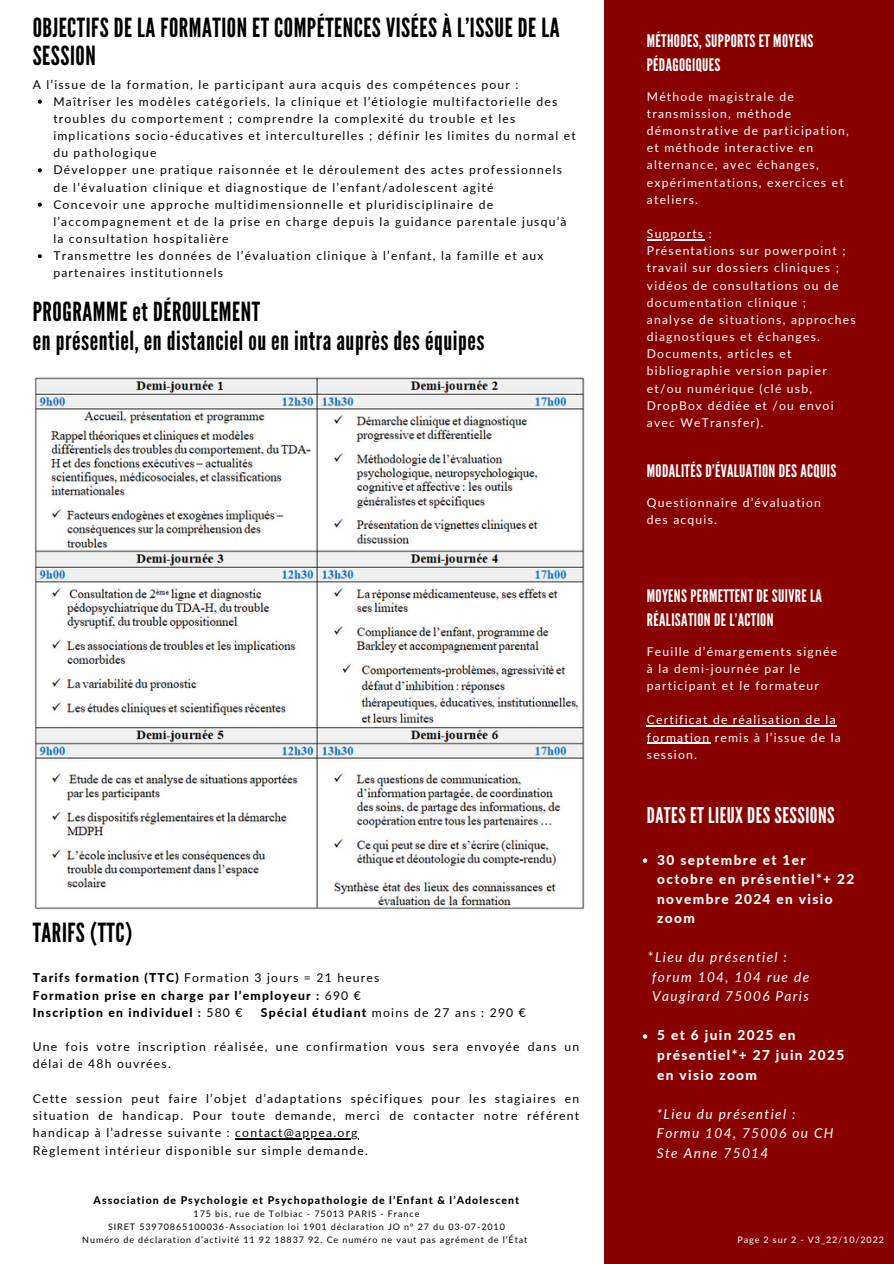
<style>
.page{position:relative;width:894px;height:1264px;background:#fff}
.page>*{position:absolute;margin:0;border:0;box-sizing:border-box;transform-origin:0 0}
.t1{font:26.25px/28.2px "League Gothic";letter-spacing:.02em;color:#000}
.t2{font:21.75px "League Gothic";letter-spacing:.02em;color:#fff}
.t3{font:17.25px/23.7px "League Gothic";letter-spacing:.02em;color:#fff}
.t4{font:800 13.65px/19.5px "Lato";letter-spacing:.1em;color:#fff}
.t5{font:italic 13.65px/19.5px "Lato";letter-spacing:.1em;color:#fff}
.t6{font:12.15px/17.1px "Lato";letter-spacing:.1em;color:#000}
.t7{font:12.15px/17.1px "Lato";letter-spacing:.1em;color:#fff}
.t8{font:800 12.15px/17.2px "Lato";letter-spacing:.1em;color:#000}
.t9{font:800 10.5px "Lato";letter-spacing:.1em;color:#000}
.t10{font:9px "Lato";letter-spacing:.1em;color:#000}
.t11{font:9px "Lato";letter-spacing:.1em;color:#fff}
.s1{font-weight:400}
.s2{font-weight:800}
.s3{font-style:normal}
</style>
<div class="page">
<div style="left:604px;top:0;width:289px;height:1263px;background:#890000"></div>
<img style="left:34px;top:377px;width:550px;height:533px">
<hr style="left:646px;top:239px;width:58px;height:1px;background:#fff">
<hr style="left:646px;top:725px;width:190px;height:1px;background:#fff">
<hr style="left:646px;top:742px;width:64px;height:1px;background:#fff">
<svg style="left:38px;top:100px;width:4px;height:4px"></svg>
<svg style="left:38px;top:168px;width:4px;height:4px"></svg>
<svg style="left:38px;top:203px;width:4px;height:4px"></svg>
<svg style="left:38px;top:254px;width:4px;height:4px"></svg>
<hr style="left:235px;top:1138px;width:124px;height:1px;background:#000">
<svg style="left:642px;top:858px;width:5px;height:4px"></svg>
<svg style="left:642px;top:1034px;width:5px;height:4px"></svg>
<h6 class="t1" style="left:33px;top:14px;width:528px">OBJECTIFS DE LA FORMATION ET COMPÉTENCES VISÉES À L’ISSUE DE LA<br>SESSION</h6>
<p class="t6" style="left:33px;top:75px;width:487px">A l’issue de la formation, le participant aura acquis des compétences pour :</p>
<h1 class="t6" style="left:53px;top:92px;width:523px">Maîtriser les modèles catégoriels, la clinique et l’étiologie multifactorielle des troubles du comportement ; comprendre la complexité du trouble et les implications socio-éducatives et interculturelles ; définir les limites du normal et du pathologique</h1>
<h6 class="t6" style="left:53px;top:161px;width:510px">Développer une pratique raisonnée et le déroulement des actes professionnels de l’évaluation clinique et diagnostique de l’enfant/adolescent agité</h6>
<h6 class="t6" style="left:53px;top:195px;width:514px">Concevoir une approche multidimensionnelle et pluridisciplinaire de l’accompagnement et de la prise en charge depuis la guidance parentale jusqu’à la consultation hospitalière</h6>
<h6 class="t6" style="left:53px;top:247px;width:491px">Transmettre les données de l’évaluation clinique à l’enfant, la famille et aux partenaires institutionnels</h6>
<p class="t1" style="left:33px;top:298px;width:453px">PROGRAMME et DÉROULEMENT<br>en présentiel, en distanciel ou en intra auprès des équipes</p>
<p class="t1" style="left:33px;top:919px;width:101px">TARIFS (TTC)</p>
<p class="t8" style="left:33px;top:969px;width:348px">Tarifs formation (TTC) <span class="s1">Formation 3 jours = 21 heures<br></span>Formation prise en charge par l’employeur : <span class="s1">690 €<br></span>Inscription en individuel : <span class="s1">580 €</span></p>
<p class="t6" style="left:261px;top:1003px;width:266px"><span class="s2">Spécial étudiant</span> moins de 27 ans : 290 €</p>
<h4 class="t6" style="left:33px;top:1037px;width:548px">Une fois votre inscription réalisée, une confirmation vous sera envoyée dans un délai de 48h ouvrées.</h4>
<h6 class="t6" style="left:33px;top:1089px;width:548px;text-align:justify">Cette session peut faire l’objet d’adaptations spécifiques pour les stagiaires en situation de handicap. Pour toute demande, merci de contacter notre référent handicap à l’adresse suivante :</h6>
<h6 class="t6" style="left:33px;top:1123px;width:336px;text-indent:202px">contact@appea.org<br>Règlement intérieur disponible sur simple demande.</h6>
<h3 class="t9" style="left:94px;top:1193px;width:427px">Association de Psychologie et Psychopathologie de l’Enfant &amp; l’Adolescent</h3>
<p class="t10" style="left:193px;top:1208px;width:227px">175 bis, rue de Tolbiac - 75013 PARIS - France</p>
<h5 class="t10" style="left:108px;top:1220px;width:398px">SIRET 53970865100036-Association loi 1901 déclaration JO n° 27 du 03-07-2010</h5>
<p class="t10" style="left:82px;top:1233px;width:446px">Numéro de déclaration d’activité 11 92 18837 92. Ce numéro ne vaut pas agrément de l’État</p>
<p class="t3" style="left:646px;top:30px;width:168px">MÉTHODES, SUPPORTS ET MOYENS<br>PÉDAGOGIQUES</p>
<p class="t7" style="left:646px;top:87px;width:203px">Méthode magistrale de transmission, méthode démonstrative de participation, et méthode interactive en alternance, avec échanges, expérimentations, exercices et ateliers.</p>
<p class="t7" style="left:646px;top:225px;width:210px">Supports :<br>Présentations sur powerpoint ; travail sur dossiers cliniques ; vidéos de consultations ou de documentation clinique ;<br>analyse de situations, approches diagnostiques et échanges.<br>Documents, articles et bibliographie version papier et/ou numérique (clé usb,<br>DropBox dédiée et /ou envoi avec WeTransfer).</p>
<p class="t3" style="left:646px;top:459px;width:191px">MODALITÉS D’ÉVALUATION DES ACQUIS</p>
<p class="t7" style="left:646px;top:494px;width:175px">Questionnaire d’évaluation des acquis.</p>
<p class="t3" style="left:646px;top:584px;width:176px">MOYENS PERMETTENT DE SUIVRE LA<br>RÉALISATION DE L’ACTION</p>
<p class="t7" style="left:646px;top:642px;width:192px">Feuille d’émargements signée à la demi-journée par le participant et le formateur</p>
<h2 class="t7" style="left:646px;top:711px;width:195px">Certificat de réalisation de la formation remis à l’issue de la session.</h2>
<h4 class="t2" style="left:646px;top:802px;width:189px">DATES ET LIEUX DES SESSIONS</h4>
<h6 class="t4" style="left:657px;top:849px;width:199px">30 septembre et 1er octobre en présentiel*+ 22 novembre 2024 en visio zoom</h6>
<h4 class="t5" style="left:652px;top:947px;width:158px;text-indent:-4px"><span class="s3">*</span>Lieu du présentiel : forum 104, 104 rue de</h4>
<h6 class="t5" style="left:652px;top:986px;width:158px">Vaugirard 75006 Paris</h6>
<h6 class="t4" style="left:657px;top:1025px;width:189px">5 et 6 juin 2025 en présentiel*+ 27 juin 2025 en visio zoom</h6>
<h6 class="t5" style="left:656px;top:1103px;width:140px">*Lieu du présentiel :</h6>
<h6 class="t5" style="left:656px;top:1123px;width:178px">Formu 104, 75006 ou CH<br>Ste Anne 75014</h6>
<h5 class="t11" style="left:737px;top:1233px;width:148px">Page 2 sur 2 - V3_22/10/2022</h5>
</div>
